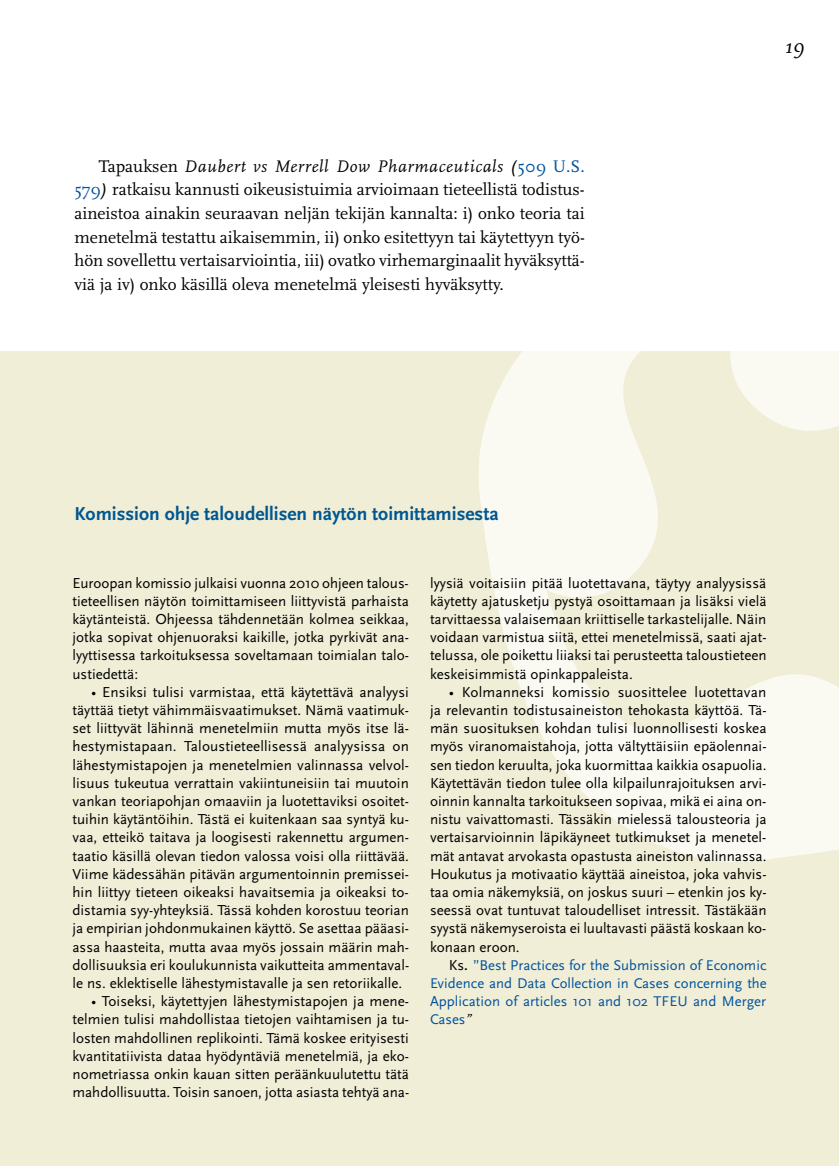
<style>
.page{position:relative;width:839px;height:1166px;background:#fff}
.page>*{position:absolute;margin:0;border:0;box-sizing:border-box;transform-origin:0 0}
.t1{font:italic 21px "Scala OT";color:#000}
.t2{font:700 19.6px "Scala Sans OT";color:#005791}
.t3{font:17.5px/23.6px "Scala OT";color:#000;text-align:justify}
.t4{font:15.05px/18.2px "Scala Sans OT";color:#000;text-align:justify}
.t5{font:14.7px/18.2px "Scala Sans OT";letter-spacing:.005em;color:#00539e;text-align:justify}
.s1{font-style:italic}
.s2{font-family:"Scala Sans OT";font-style:italic}
.s3{color:#00539e}
.s4{font-size:15.05px;color:#000}
.s5{font-family:"Scala OT";font-weight:700;font-size:15.05px;color:#000}
.s6{font-family:"Scala OT";font-style:italic;font-size:15.05px;color:#000}
</style>
<div class="page">
<div style="left:0;top:351px;width:838px;height:815px;background:#f0eed7"></div>
<svg style="left:498px;top:611px;width:220px;height:250px"></svg>
<svg style="left:478px;top:351px;width:180px;height:260px;fill:#faf9f2"></svg>
<svg style="left:730px;top:351px;width:108px;height:80px;fill:#faf9f2"></svg>
<svg style="left:718px;top:674px;width:120px;height:188px;background:#f9f8ef"></svg>
<p class="t3" style="left:74px;top:154px;width:512px;text-indent:24px">Tapauksen <span class="s1">Daubert vs Merrell Dow Pharmaceuticals</span> <span class="s2">(</span><span class="s3">509 U.S.<br>579</span><span class="s2">)</span> ratkaisu kannusti oikeusistuimia arvioimaan tieteellistä todistus&shy;aineistoa ainakin seuraavan neljän tekijän kannalta: i) onko teoria tai menetelmä testattu aikaisemmin, ii) onko esitettyyn tai käytettyyn työ&shy;hön sovellettu vertaisarviointia, iii) ovatko virhemarginaalit hyväksyttä&shy;viä ja iv) onko käsillä oleva menetelmä yleisesti hyväksytty.</p>
<h1 class="t1" style="left:784px;top:33px;width:21px">19</h1>
<h2 class="t2" style="left:74px;top:502px;width:425px">Komission ohje taloudellisen näytön toimittamisesta</h2>
<p class="t4" style="left:72px;top:573px;width:338px">Euroopan komissio julkaisi vuonna 2010 ohjeen talous&shy;tieteellisen näytön toimittamiseen liittyvistä parhaista käytänteistä. Ohjeessa tähdennetään kolmea seikkaa, jotka sopivat ohjenuoraksi kaikille, jotka pyrkivät ana&shy;lyyttisessa tarkoituksessa soveltamaan toimialan talo&shy;ustiedettä:</p>
<p class="t4" style="left:72px;top:683px;width:338px;text-indent:19px">• Ensiksi tulisi varmistaa, että käytettävä analyysi täyttää tietyt vähimmäisvaatimukset. Nämä vaatimuk&shy;set liittyvät lähinnä menetelmiin mutta myös itse lä&shy;hestymistapaan. Taloustieteellisessä analyysissa on lähestymistapojen ja menetelmien valinnassa velvol&shy;lisuus tukeutua verrattain vakiintuneisiin tai muutoin vankan teoriapohjan omaaviin ja luotettaviksi osoitet&shy;tuihin käytäntöihin. Tästä ei kuitenkaan saa syntyä ku&shy;vaa, etteikö taitava ja loogisesti rakennettu argumen&shy;taatio käsillä olevan tiedon valossa voisi olla riittävää.<br>Viime kädessähän pitävän argumentoinnin premissei&shy;hin liittyy tieteen oikeaksi havaitsemia ja oikeaksi to&shy;distamia syy-yhteyksiä. Tässä kohden korostuu teorian ja empirian johdonmukainen käyttö. Se asettaa pääasi&shy;assa haasteita, mutta avaa myös jossain määrin mah&shy;dollisuuksia eri koulukunnista vaikutteita ammentaval&shy;le ns. eklektiselle lähestymistavalle ja sen retoriikalle.</p>
<p class="t4" style="left:72px;top:992px;width:338px;text-indent:19px">• Toiseksi, käytettyjen lähestymistapojen ja mene&shy;telmien tulisi mahdollistaa tietojen vaihtamisen ja tu&shy;losten mahdollinen replikointi. Tämä koskee erityisesti kvantitatiivista dataa hyödyntäviä menetelmiä, ja eko&shy;nometriassa onkin kauan sitten peräänkuulutettu tätä mahdollisuutta. Toisin sanoen, jotta asiasta tehtyä ana-</p>
<p class="t4" style="left:430px;top:573px;width:338px">lyysiä voitaisiin pitää luotettavana, täytyy analyysissä käytetty ajatusketju pystyä osoittamaan ja lisäksi vielä tarvittaessa valaisemaan kriittiselle tarkastelijalle. Näin voidaan varmistua siitä, ettei menetelmissä, saati ajat&shy;telussa, ole poikettu liiaksi tai perusteetta taloustieteen keskeisimmistä opinkappaleista.</p>
<p class="t4" style="left:430px;top:683px;width:338px;text-indent:19px">• Kolmanneksi komissio suosittelee luotettavan ja relevantin todistusaineiston tehokasta käyttöä. Tä&shy;män suosituksen kohdan tulisi luonnollisesti koskea myös viranomaistahoja, jotta vältyttäisiin epäolennai&shy;sen tiedon keruulta, joka kuormittaa kaikkia osapuolia.<br>Käytettävän tiedon tulee olla kilpailunrajoituksen arvi&shy;oinnin kannalta tarkoitukseen sopivaa, mikä ei aina on&shy;nistu vaivattomasti. Tässäkin mielessä talousteoria ja vertaisarvioinnin läpikäyneet tutkimukset ja menetel&shy;mät antavat arvokasta opastusta aineiston valinnassa.<br>Houkutus ja motivaatio käyttää aineistoa, joka vahvis&shy;taa omia näkemyksiä, on joskus suuri – etenkin jos ky&shy;seessä ovat tuntuvat taloudelliset intressit. Tästäkään syystä näkemyseroista ei luultavasti päästä koskaan ko&shy;konaan eroon.</p>
<p class="t5" style="left:430px;top:956px;width:338px;text-indent:19px"><span class="s4">Ks</span><span class="s5">.</span> ”Best Practices for the Submission of Economic Evidence and Data Collection in Cases concerning the Application of articles 101 and 102 TFEU and Merger Cases<span class="s6">”</span></p>
</div>
